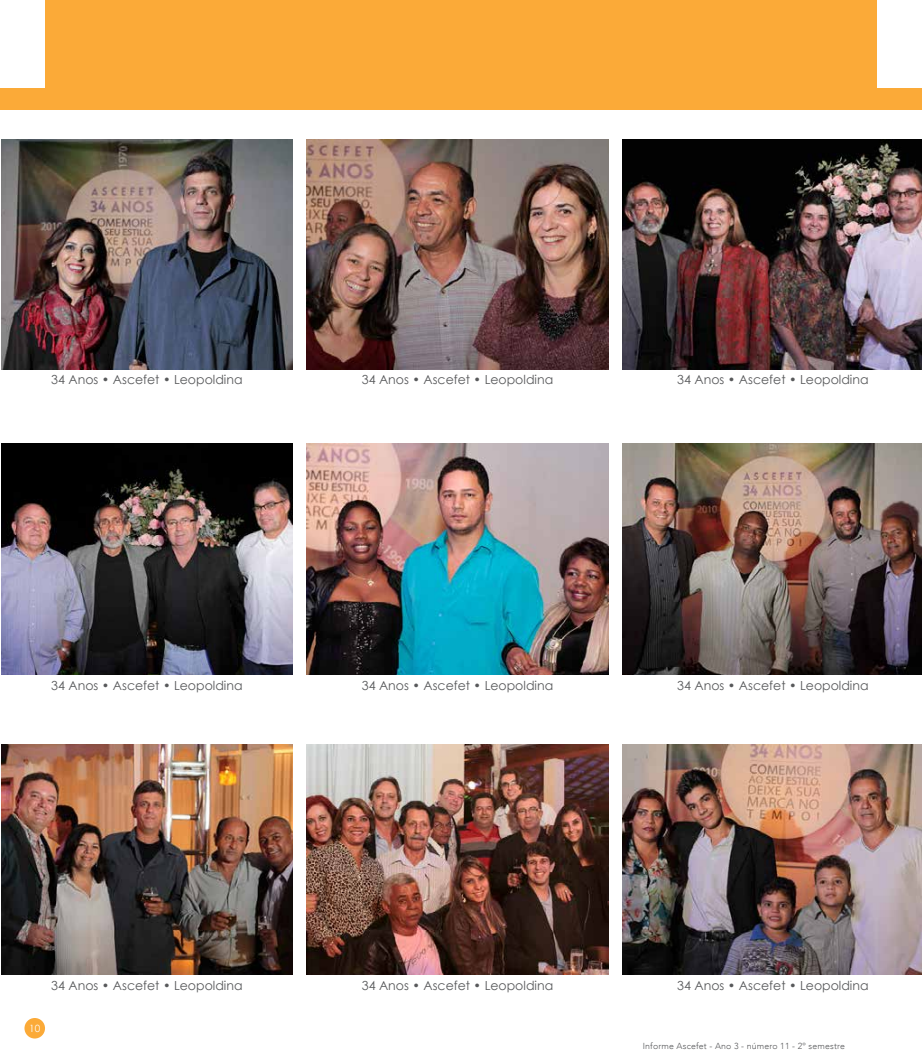
<style>
.page{position:relative;width:922px;height:1063px;background:#fff}
.page>*{position:absolute;margin:0;border:0;box-sizing:border-box;transform-origin:0 0}
.t1{font:12.5px "Century Gothic";color:#58595b}
.t2{font:10px "Century Gothic";color:#fff}
.t3{font:300 8.75px "Avenir";letter-spacing:.02em;color:#58595b}
</style>
<div class="page">
<img style="left:1px;top:744px;width:291px;height:231px">
<img style="left:1px;top:443px;width:291px;height:231px">
<img style="left:1px;top:139px;width:291px;height:231px">
<img style="left:307px;top:744px;width:301px;height:231px">
<img style="left:307px;top:139px;width:301px;height:231px">
<img style="left:622px;top:744px;width:299px;height:231px">
<img style="left:622px;top:443px;width:299px;height:231px">
<img style="left:622px;top:139px;width:299px;height:231px">
<div style="left:24px;top:1018px;width:21px;height:21px;background:#fbaa38;border-radius:50%"></div>
<img style="left:307px;top:443px;width:301px;height:231px">
<div style="left:45px;top:0;width:831px;height:110px;background:#fbaa38"></div>
<div style="left:0;top:88px;width:921px;height:22px;background:#fbaa38"></div>
<p class="t1" style="left:51px;top:372px;width:193px">34 Anos • Ascefet • Leopoldina</p>
<p class="t1" style="left:51px;top:678px;width:193px">34 Anos • Ascefet • Leopoldina</p>
<p class="t1" style="left:51px;top:978px;width:193px">34 Anos • Ascefet • Leopoldina</p>
<p class="t2" style="left:29px;top:1022px;width:13px">10</p>
<p class="t1" style="left:361px;top:372px;width:193px">34 Anos • Ascefet • Leopoldina</p>
<p class="t1" style="left:677px;top:372px;width:193px">34 Anos • Ascefet • Leopoldina</p>
<p class="t1" style="left:361px;top:678px;width:193px">34 Anos • Ascefet • Leopoldina</p>
<p class="t1" style="left:677px;top:678px;width:193px">34 Anos • Ascefet • Leopoldina</p>
<p class="t1" style="left:361px;top:978px;width:193px">34 Anos • Ascefet • Leopoldina</p>
<p class="t1" style="left:677px;top:978px;width:193px">34 Anos • Ascefet • Leopoldina</p>
<p class="t3" style="left:642px;top:1041px;width:204px">Informe Ascefet - Ano 3 - número 11 - 2º semestre</p>
</div>
